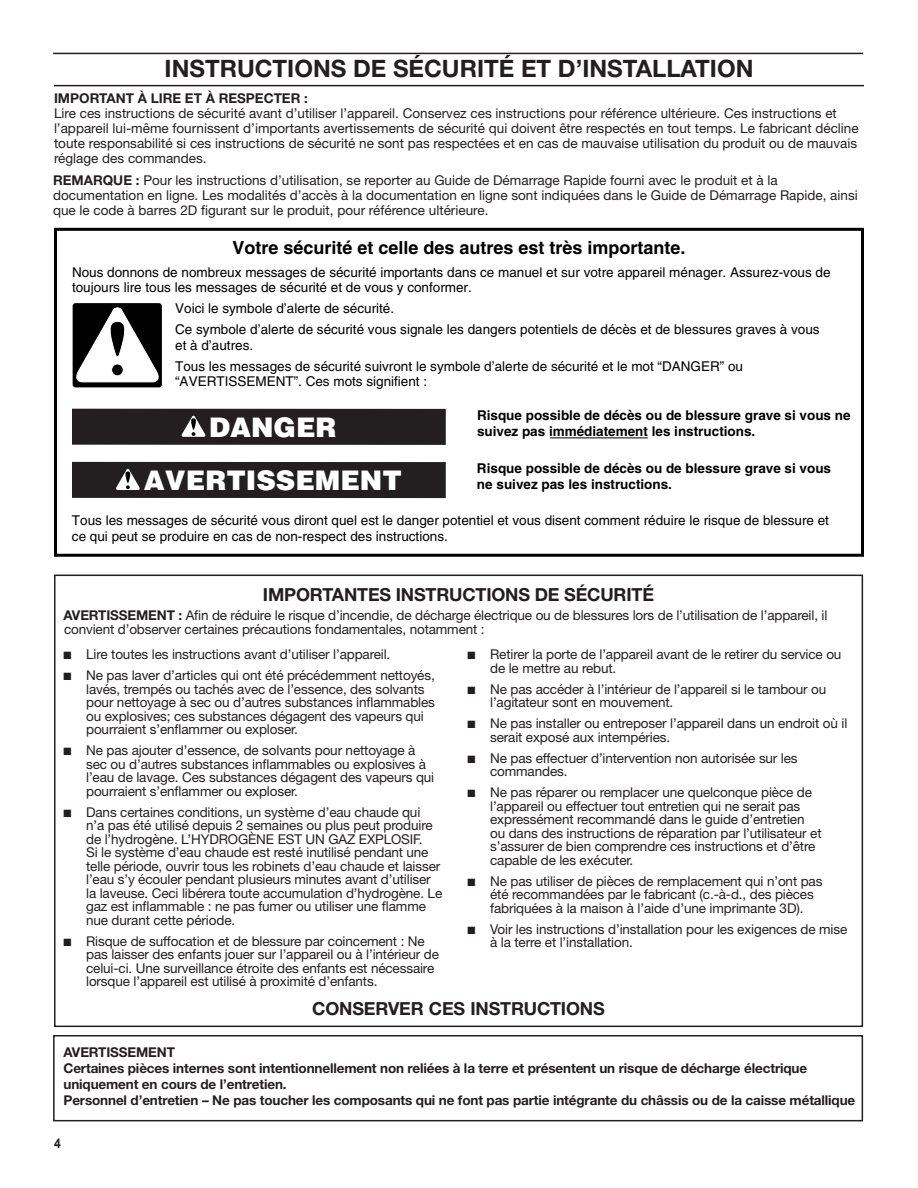
<style>
.page{position:relative;width:918px;height:1188px;background:#fff}
.page>*{position:absolute;margin:0;border:0;box-sizing:border-box;transform-origin:0 0}
.t1{font:900 27px "Helvetica";color:#fff}
.Level_1_Heading{font:700 24px "Helvetica Neue LT Std";color:#231f20}
.t2{font:700 18px "Helvetica";color:#000}
.WHP_2_Body_Bold{font:700 18px "Helvetica Neue LT Std";letter-spacing:-.01em;color:#231f20}
.Body_Text_Bold{font:700 18px "Helvetica Neue LT Std";letter-spacing:-.01em;color:#231f20}
.Bullet{font:13.5px/13.5px "Helvetica Neue LT Std";letter-spacing:-.01em;color:#231f20}
.t3{font:13.5px/15.8px "Helvetica";color:#000}
.t4{font:700 13.5px/16.2px "Helvetica Neue LT Std";letter-spacing:-.01em;color:#231f20}
.WHP_2_Body_Text{font:13.5px/15px "Helvetica Neue LT Std";color:#231f20}
.WHP_2_Body_Bold-2{font:13.5px/13.5px "Helvetica Neue LT Std";letter-spacing:-.01em;color:#231f20}
.t5{font:700 13.5px/15.8px "Helvetica";color:#000}
.t6{font:700 13.5px "Arial";color:#231f20;scale:.9 1}
.s1{font-weight:700}
</style>
<div class="page">
<hr style="left:54px;top:85px;width:810px;height:1px;background:#231f20">
<div style="left:54px;top:575px;width:809px;height:452px;border:2px solid #231f20"></div>
<div style="left:53px;top:1035px;width:810px;height:86px;border:2px solid #231f20"></div>
<hr style="left:53px;top:53px;width:810px;height:1px;background:#231f20">
<hr style="left:550px;top:438px;width:98px;height:1px;background:#000">
<div style="left:54px;top:228px;width:810px;height:329px;border:3px solid #000"></div>
<svg style="left:74px;top:304px;width:87px;height:82px"></svg>
<div style="left:73px;top:303px;width:89px;height:84px;border:3px solid #000;border-radius:2px"></div>
<svg style="left:74px;top:308px;width:87px;height:74px"></svg>
<div style="left:72px;top:462px;width:374px;height:36px;background:#231f20"></div>
<div style="left:72px;top:409px;width:374px;height:36px;background:#231f20"></div>
<svg style="left:181px;top:416px;width:25px;height:21px"></svg>
<svg style="left:116px;top:469px;width:24px;height:21px"></svg>
<p class="Level_1_Heading" style="left:165px;top:54px;width:590px">INSTRUCTIONS DE SÉCURITÉ ET D’INSTALLATION</p>
<p class="t4" style="left:54px;top:90px;width:255px">IMPORTANT À LIRE ET À RESPECTER :</p>
<p class="Bullet" style="left:54px;top:105px;width:806px;line-height:15px">Lire ces instructions de sécurité avant d’utiliser l’appareil. Conservez ces instructions pour référence ultérieure. Ces instructions et l’appareil lui-même fournissent d’importants avertissements de sécurité qui doivent être respectés en tout temps. Le fabricant décline toute responsabilité si ces instructions de sécurité ne sont pas respectées et en cas de mauvaise utilisation du produit ou de mauvais réglage des commandes.</p>
<p class="WHP_2_Body_Text" style="left:53px;top:172px;width:806px"><span class="s1">REMARQUE :</span> Pour les instructions d’utilisation, se reporter au Guide de Démarrage Rapide fourni avec le produit et à la documentation en ligne. Les modalités d’accès à la documentation en ligne sont indiquées dans le Guide de Démarrage Rapide, ainsi que le code à barres 2D figurant sur le produit, pour référence ultérieure.</p>
<p class="t2" style="left:232px;top:237px;width:455px">Votre sécurité et celle des autres est très importante.</p>
<p class="t3" style="left:72px;top:264px;width:760px">Nous donnons de nombreux messages de sécurité importants dans ce manuel et sur votre appareil ménager. Assurez-vous de toujours lire tous les messages de sécurité et de vous y conformer.</p>
<p class="t3" style="left:175px;top:298px;width:646px;line-height:21px">Voici le symbole d’alerte de sécurité.<br>Ce symbole d’alerte de sécurité vous signale les dangers potentiels de décès et de blessures graves à vous</p>
<p class="t3" style="left:175px;top:334px;width:569px;line-height:21px">et à d’autres.<br>Tous les messages de sécurité suivront le symbole d’alerte de sécurité et le mot “DANGER” ou</p>
<p class="t3" style="left:175px;top:374px;width:254px">“AVERTISSEMENT”. Ces mots signifient :</p>
<p class="t5" style="left:477px;top:407px;width:375px">Risque possible de décès ou de blessure grave si vous ne suivez pas immédiatement les instructions.</p>
<p class="t5" style="left:477px;top:460px;width:356px">Risque possible de décès ou de blessure grave si vous ne suivez pas les instructions.</p>
<p class="t3" style="left:72px;top:512px;width:759px">Tous les messages de sécurité vous diront quel est le danger potentiel et vous disent comment réduire le risque de blessure et ce qui peut se produire en cas de non-respect des instructions.</p>
<p class="t1" style="left:209px;top:409px;width:129px">DANGER</p>
<p class="t1" style="left:144px;top:463px;width:259px">AVERTISSEMENT</p>
<p class="WHP_2_Body_Bold" style="left:263px;top:583px;width:393px">IMPORTANTES INSTRUCTIONS DE SÉCURITÉ</p>
<p class="WHP_2_Body_Bold-2" style="left:63px;top:609px;width:765px"><span class="s1">AVERTISSEMENT :</span> Afin de réduire le risque d’incendie, de décharge électrique ou de blessures lors de l’utilisation de l’appareil, il convient d’observer certaines précautions fondamentales, notamment :</p>
<p class="Bullet" style="left:63px;top:648px;width:328px">■ Lire toutes les instructions avant d’utiliser l’appareil.</p>
<p class="Bullet" style="left:86px;top:669px;width:350px;text-indent:-23px">■ Ne pas laver d’articles qui ont été précédemment nettoyés, lavés, trempés ou tachés avec de l’essence, des solvants pour nettoyage à sec ou d’autres substances inflammables ou explosives; ces substances dégagent des vapeurs qui pourraient s’enflammer ou exploser.</p>
<p class="Bullet" style="left:86px;top:744px;width:350px;text-indent:-23px">■ Ne pas ajouter d’essence, de solvants pour nettoyage à sec ou d’autres substances inflammables ou explosives à l’eau de lavage. Ces substances dégagent des vapeurs qui pourraient s’enflammer ou exploser.</p>
<p class="Bullet" style="left:86px;top:805px;width:358px;text-indent:-23px">■ Dans certaines conditions, un système d’eau chaude qui<br>n’a pas été utilisé depuis 2 semaines ou plus peut produire de l’hydrogène. L’HYDROGÈNE EST UN GAZ EXPLOSIF.<br>Si le système d’eau chaude est resté inutilisé pendant une telle période, ouvrir tous les robinets d’eau chaude et laisser l’eau s’y écouler pendant plusieurs minutes avant d’utiliser la laveuse. Ceci libérera toute accumulation d’hydrogène. Le gaz est inflammable : ne pas fumer ou utiliser une flamme nue durant cette période.</p>
<p class="Bullet" style="left:86px;top:934px;width:354px;text-indent:-23px">■ Risque de suffocation et de blessure par coincement : Ne pas laisser des enfants jouer sur l’appareil ou à l’intérieur de celui-ci. Une surveillance étroite des enfants est nécessaire lorsque l’appareil est utilisé à proximité d’enfants.</p>
<p class="Bullet" style="left:490px;top:648px;width:353px;text-indent:-23px">■ Retirer la porte de l’appareil avant de le retirer du service ou de le mettre au rebut.</p>
<p class="Bullet" style="left:490px;top:682px;width:338px;text-indent:-23px">■ Ne pas accéder à l’intérieur de l’appareil si le tambour ou l’agitateur sont en mouvement.</p>
<p class="Bullet" style="left:490px;top:717px;width:359px;text-indent:-23px">■ Ne pas installer ou entreposer l’appareil dans un endroit où il serait exposé aux intempéries.</p>
<p class="Bullet" style="left:490px;top:751px;width:309px;text-indent:-23px">■ Ne pas effectuer d’intervention non autorisée sur les commandes.</p>
<p class="Bullet" style="left:490px;top:786px;width:333px;text-indent:-23px">■ Ne pas réparer ou remplacer une quelconque pièce de l’appareil ou effectuer tout entretien qui ne serait pas expressément recommandé dans le guide d’entretien ou dans des instructions de réparation par l’utilisateur et s’assurer de bien comprendre ces instructions et d’être capable de les exécuter.</p>
<p class="Bullet" style="left:490px;top:874px;width:334px;text-indent:-23px">■ Ne pas utiliser de pièces de remplacement qui n’ont pas été recommandées par le fabricant (c.-à-d., des pièces fabriquées à la maison à l’aide d’une imprimante 3D).</p>
<p class="Bullet" style="left:490px;top:922px;width:359px;text-indent:-23px">■ Voir les instructions d’installation pour les exigences de mise à la terre et l’installation.</p>
<p class="Body_Text_Bold" style="left:312px;top:997px;width:294px">CONSERVER CES INSTRUCTIONS</p>
<p class="t4" style="left:63px;top:1043px;width:113px">AVERTISSEMENT</p>
<p class="t4" style="left:63px;top:1060px;width:745px">Certaines pièces internes sont intentionnellement non reliées à la terre et présentent un risque de décharge électrique uniquement en cours de l’entretien.</p>
<p class="t4" style="left:63px;top:1092px;width:793px">Personnel d’entretien – Ne pas toucher les composants qui ne font pas partie intégrante du châssis ou de la caisse métallique</p>
<p class="t6" style="left:54px;top:1134px;width:9px">4</p>
</div>
